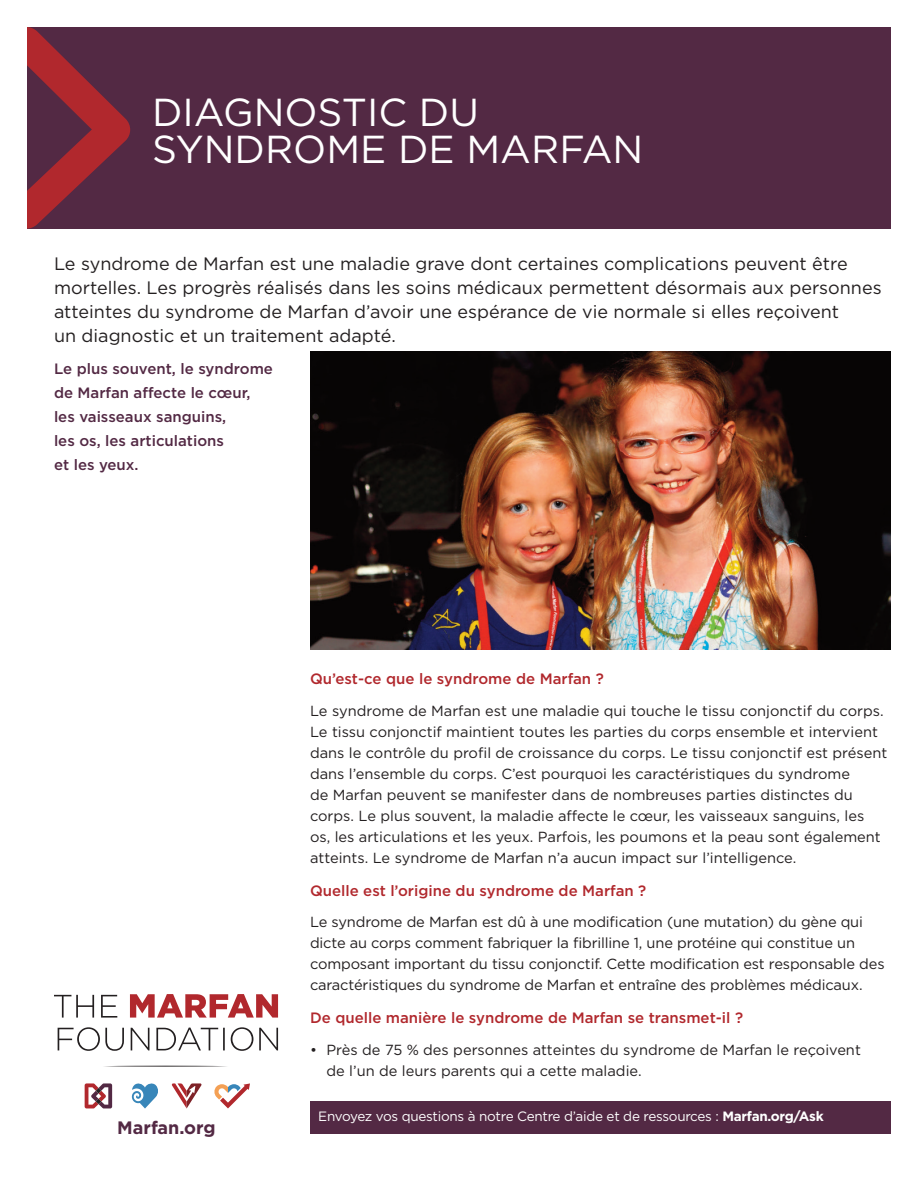
<style>
.page{position:relative;width:918px;height:1188px;background:#fff}
.page>*{position:absolute;margin:0;border:0;box-sizing:border-box;transform-origin:0 0}
.t1{font:39px/37.5px "Gotham";color:#fff}
.t2{font:18px/24px "Gotham";color:#231f20}
.t3{font:700 18px "Gotham";color:#532944}
.t4{font:500 15px "Gotham";color:#b1282d}
.t5{font:500 15px/24px "Gotham";color:#532944}
.t6{font:14.7px/21px "Gotham";color:#231f20}
.t7{font:13.5px "Gotham";letter-spacing:-.02em;color:#fff}
.s1{font-weight:700}
</style>
<div class="page">
<div style="left:27px;top:27px;width:864px;height:202px;background:#532944"></div>
<svg style="left:27px;top:27px;width:103px;height:202px"></svg>
<div style="left:310px;top:1101px;width:581px;height:33px;background:#532944"></div>
<img style="left:310px;top:352px;width:581px;height:297px">
<svg style="left:104px;top:1066px;width:123px;height:1px"></svg>
<svg style="left:101px;top:995px;width:16px;height:23px"></svg>
<svg style="left:54px;top:995px;width:40px;height:23px"></svg>
<svg style="left:130px;top:994px;width:148px;height:24px"></svg>
<svg style="left:58px;top:1027px;width:220px;height:24px"></svg>
<svg style="left:85px;top:1083px;width:27px;height:25px"></svg>
<svg style="left:132px;top:1083px;width:26px;height:26px"></svg>
<svg style="left:172px;top:1083px;width:30px;height:26px"></svg>
<svg style="left:220px;top:1083px;width:30px;height:25px"></svg>
<svg style="left:214px;top:1084px;width:14px;height:16px"></svg>
<svg style="left:228px;top:1084px;width:13px;height:16px"></svg>
<p class="t1" style="left:152px;top:92px;width:493px">DIAGNOSTIC DU<br>SYNDROME DE MARFAN</p>
<p class="t2" style="left:54px;top:251px;width:829px">Le syndrome de Marfan est une maladie grave dont certaines complications peuvent être mortelles. Les progrès réalisés dans les soins médicaux permettent désormais aux personnes atteintes du syndrome de Marfan d’avoir une espérance de vie normale si elles reçoivent<br>un diagnostic et un traitement adapté.</p>
<p class="t5" style="left:54px;top:357px;width:221px">Le plus souvent, le syndrome de Marfan affecte le cœur, les vaisseaux sanguins,<br>les os, les articulations<br>et les yeux.</p>
<p class="t3" style="left:117px;top:1116px;width:100px">Marfan.org</p>
<p class="t4" style="left:310px;top:669px;width:295px">Qu’est-ce que le syndrome de Marfan ?</p>
<p class="t6" style="left:310px;top:700px;width:579px">Le syndrome de Marfan est une maladie qui touche le tissu conjonctif du corps.<br>Le tissu conjonctif maintient toutes les parties du corps ensemble et intervient dans le contrôle du profil de croissance du corps. Le tissu conjonctif est présent dans l’ensemble du corps. C’est pourquoi les caractéristiques du syndrome<br>de Marfan peuvent se manifester dans de nombreuses parties distinctes du corps. Le plus souvent, la maladie affecte le cœur, les vaisseaux sanguins, les os, les articulations et les yeux. Parfois, les poumons et la peau sont également atteints. Le syndrome de Marfan n’a aucun impact sur l’intelligence.</p>
<p class="t4" style="left:310px;top:881px;width:338px">Quelle est l’origine du syndrome de Marfan ?</p>
<p class="t6" style="left:310px;top:911px;width:576px">Le syndrome de Marfan est dû à une modification (une mutation) du gène qui dicte au corps comment fabriquer la fibrilline 1, une protéine qui constitue un composant important du tissu conjonctif. Cette modification est responsable des caractéristiques du syndrome de Marfan et entraîne des problèmes médicaux.</p>
<p class="t4" style="left:310px;top:1008px;width:435px">De quelle manière le syndrome de Marfan se transmet-il ?</p>
<p class="t6" style="left:327px;top:1039px;width:536px;text-indent:-16px">• Près de 75 % des personnes atteintes du syndrome de Marfan le reçoivent de l’un de leurs parents qui a cette maladie.</p>
<p class="t7" style="left:318px;top:1107px;width:507px">Envoyez vos questions à notre Centre d’aide et de ressources : <span class="s1">Marfan.org/Ask</span></p>
</div>
